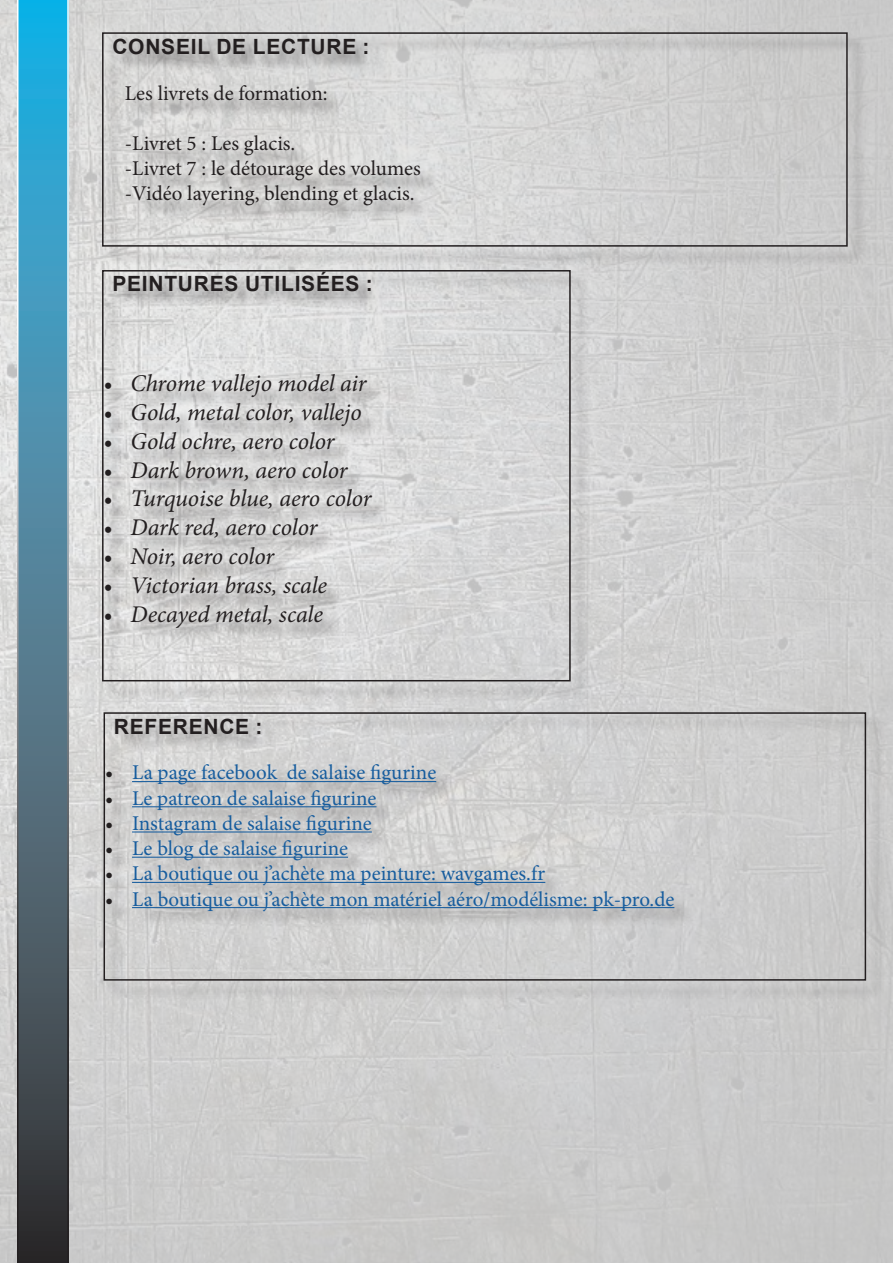
<style>
.page{position:relative;width:893px;height:1263px;background:#fff}
.page>*{position:absolute;margin:0;border:0;box-sizing:border-box;transform-origin:0 0}
.t1{font:italic 24px "Minion Pro";letter-spacing:-.005em;color:#231f20}
.t2{font:21px "Minion Pro";color:#175d9e}
.t3{font:21px "Minion Pro";color:#231f20}
.t4{font:700 21px "Arial";letter-spacing:.035em;color:#231f20}
.s1{color:#231f20}
</style>
<div class="page">
<img style="left:0;top:0;width:893px;height:1263px">
<svg style="left:17px;top:0;width:52px;height:1263px;background:#497b90"></svg>
<div style="left:105px;top:35px;width:762px;height:230px;background:#231f20;opacity:.52"></div>
<div style="left:102px;top:32px;width:746px;height:215px;border:2px solid #231f20"></div>
<div style="left:104px;top:272px;width:485px;height:428px;background:#231f20;opacity:.48"></div>
<div style="left:102px;top:270px;width:469px;height:411px;border:2px solid #231f20"></div>
<div style="left:106px;top:715px;width:779px;height:284px;background:#231f20;opacity:.36"></div>
<hr style="left:132px;top:781px;width:304px;height:1px;background:#175d9e">
<hr style="left:132px;top:806px;width:244px;height:1px;background:#175d9e">
<hr style="left:132px;top:831px;width:240px;height:1px;background:#175d9e">
<hr style="left:132px;top:857px;width:216px;height:1px;background:#175d9e">
<hr style="left:132px;top:882px;width:413px;height:1px;background:#175d9e">
<hr style="left:132px;top:907px;width:542px;height:1px;background:#175d9e">
<div style="left:104px;top:712px;width:762px;height:269px;border:2px solid #231f20"></div>
<p class="t4" style="left:112px;top:31px;width:259px">CONSEIL DE LECTURE :</p>
<p class="t3" style="left:125px;top:79px;width:204px">Les livrets de formation:</p>
<p class="t3" style="left:125px;top:129px;width:172px">-Livret 5 : Les glacis.</p>
<p class="t3" style="left:125px;top:154px;width:297px">-Livret 7 : le détourage des volumes</p>
<p class="t3" style="left:125px;top:180px;width:291px">-Vidéo layering, blending et glacis.</p>
<p class="t4" style="left:112px;top:269px;width:262px">PEINTURES UTILISÉES :</p>
<p class="t1" style="left:104px;top:367px;width:264px">• Chrome vallejo model air</p>
<p class="t1" style="left:104px;top:396px;width:260px">• Gold, metal color, vallejo</p>
<p class="t1" style="left:104px;top:425px;width:233px">• Gold ochre, aero color</p>
<p class="t1" style="left:104px;top:454px;width:245px">• Dark brown, aero color</p>
<p class="t1" style="left:104px;top:482px;width:269px">• Turquoise blue, aero color</p>
<p class="t1" style="left:104px;top:511px;width:216px">• Dark red, aero color</p>
<p class="t1" style="left:104px;top:540px;width:172px">• Noir, aero color</p>
<p class="t1" style="left:104px;top:569px;width:225px">• Victorian brass, scale</p>
<p class="t1" style="left:104px;top:598px;width:221px">• Decayed metal, scale</p>
<p class="t4" style="left:114px;top:711px;width:150px">REFERENCE :</p>
<p class="t2" style="left:105px;top:759px;width:333px"><span class="s1">•</span> La page facebook de salaise figurine</p>
<p class="t2" style="left:105px;top:784px;width:273px"><span class="s1">•</span> Le patreon de salaise figurine</p>
<p class="t2" style="left:105px;top:809px;width:268px"><span class="s1">•</span> Instagram de salaise figurine</p>
<p class="t2" style="left:105px;top:834px;width:244px"><span class="s1">•</span> Le blog de salaise figurine</p>
<p class="t2" style="left:105px;top:859px;width:442px"><span class="s1">•</span> La boutique ou j’achète ma peinture: wavgames.fr</p>
<p class="t2" style="left:105px;top:885px;width:571px"><span class="s1">•</span> La boutique ou j’achète mon matériel aéro/modélisme: pk-pro.de</p>
</div>
